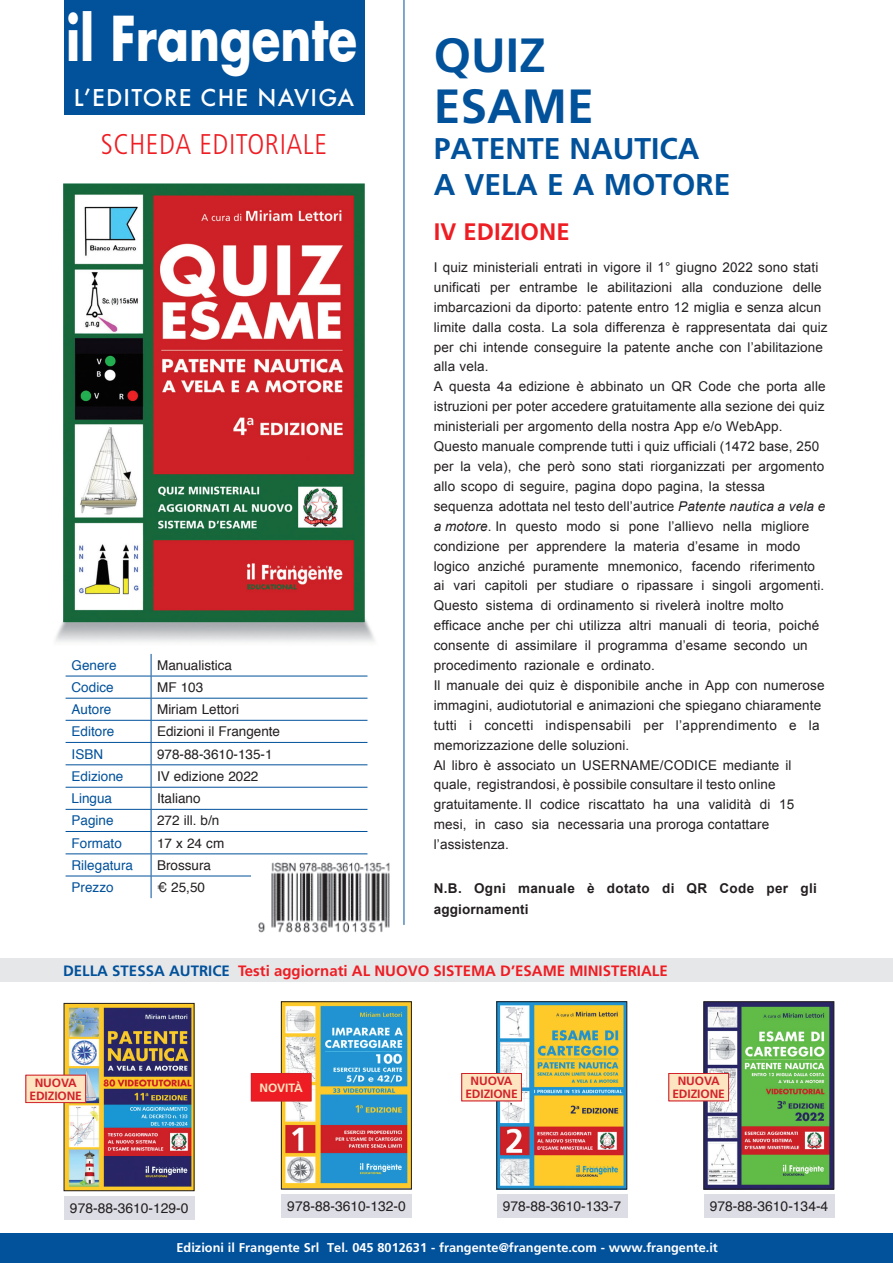
<style>
.page{position:relative;width:893px;height:1263px;background:#fff}
.page>*{position:absolute;margin:0;border:0;box-sizing:border-box;transform-origin:0 0}
.t1{font:700 60.15px "Futura Std";color:#fff;scale:.78 1}
.t2{font:700 48px/51px "Frutiger LT Std";color:#01519b}
.t3{font:700 30px/36px "Frutiger LT Std";color:#01519b}
.t4{font:300 condensed 28.5px "Frutiger LT Std";letter-spacing:.02em;color:#ee1d23}
.t5{font:700 23.85px "Frutiger LT Std";color:#ee1d23}
.t6{font:500 22.5px "Futura";letter-spacing:.05em;color:#fff}
.t7{font:700 15px "Frutiger LT Std";color:#ee1d23}
.t8{font:13.8px "Helvetica";color:#231f20}
.t9{font:13.5px/20px "Arial";letter-spacing:.01em;color:#231f20}
.t10{font:13.5px "Helvetica";color:#231f20}
.t11{font:13.5px "Helvetica";color:#01519b}
.t12{font:700 13.5px/21.3px "Arial";letter-spacing:.025em;color:#231f20}
.t13{font:700 12.75px "Frutiger LT Std";color:#fff}
.t14{font:700 12px/13.5px "Frutiger LT Std";letter-spacing:-.01em;color:#d1232a;text-align:center}
.t15{font:700 12px "Frutiger LT Std";letter-spacing:-.01em;color:#fee5c1}
.s1{font-style:italic}
.s2{color:#01519b}
</style>
<div class="page">
<div style="left:0;top:1234px;width:893px;height:29px;background:#01519b"></div>
<div style="left:0;top:959px;width:893px;height:23px;background:#e6e7e9"></div>
<hr style="left:404px;top:0;width:1px;height:925px;background:#01519b">
<div style="left:64px;top:0;width:300px;height:115px;background:#01519b"></div>
<hr style="left:66px;top:698px;width:85px;height:1px;background:#01519b">
<hr style="left:151px;top:698px;width:216px;height:1px;background:#01519b">
<hr style="left:66px;top:720px;width:85px;height:1px;background:#01519b">
<hr style="left:151px;top:720px;width:216px;height:1px;background:#01519b">
<hr style="left:66px;top:742px;width:85px;height:1px;background:#01519b">
<hr style="left:151px;top:742px;width:216px;height:1px;background:#01519b">
<hr style="left:66px;top:764px;width:85px;height:1px;background:#01519b">
<hr style="left:151px;top:764px;width:216px;height:1px;background:#01519b">
<hr style="left:66px;top:787px;width:85px;height:1px;background:#01519b">
<hr style="left:151px;top:787px;width:216px;height:1px;background:#01519b">
<hr style="left:66px;top:809px;width:85px;height:1px;background:#01519b">
<hr style="left:151px;top:809px;width:216px;height:1px;background:#01519b">
<hr style="left:66px;top:831px;width:85px;height:1px;background:#01519b">
<hr style="left:151px;top:831px;width:216px;height:1px;background:#01519b">
<hr style="left:66px;top:853px;width:85px;height:1px;background:#01519b">
<hr style="left:151px;top:853px;width:216px;height:1px;background:#01519b">
<hr style="left:66px;top:876px;width:85px;height:1px;background:#01519b">
<hr style="left:151px;top:876px;width:216px;height:1px;background:#01519b">
<svg style="left:151px;top:654px;width:1px;height:244px"></svg>
<hr style="left:66px;top:676px;width:85px;height:1px;background:#01519b">
<hr style="left:151px;top:676px;width:216px;height:1px;background:#01519b">
<img style="left:251px;top:862px;width:139px;height:71px">
<img style="left:55px;top:183px;width:320px;height:459px">
<img style="left:283px;top:1003px;width:127px;height:184px">
<div style="left:281px;top:1001px;width:131px;height:188px;border:1px solid #231f20"></div>
<div style="left:281px;top:1194px;width:131px;height:24px;background:#dddde5"></div>
<img style="left:706px;top:1003px;width:126px;height:184px">
<div style="left:704px;top:1001px;width:130px;height:188px;border:1px solid #231f20"></div>
<div style="left:704px;top:1194px;width:131px;height:24px;background:#dddde5"></div>
<div style="left:669px;top:1073px;width:59px;height:28px;background:#fee5c1"></div>
<div style="left:668px;top:1073px;width:61px;height:28px;border:1px solid #d1232a"></div>
<div style="left:251px;top:1073px;width:60px;height:28px;background:#ee1d23"></div>
<div style="left:251px;top:1073px;width:60px;height:28px;border:1px solid #d1232a"></div>
<img style="left:498px;top:1003px;width:127px;height:184px">
<div style="left:496px;top:1001px;width:131px;height:188px;border:1px solid #231f20"></div>
<div style="left:496px;top:1194px;width:131px;height:24px;background:#dddde5"></div>
<div style="left:462px;top:1073px;width:59px;height:28px;background:#fee5c1"></div>
<div style="left:461px;top:1073px;width:61px;height:28px;border:1px solid #d1232a"></div>
<img style="left:66px;top:1005px;width:126px;height:184px">
<div style="left:64px;top:1003px;width:130px;height:188px;border:1px solid #231f20"></div>
<div style="left:64px;top:1196px;width:131px;height:23px;background:#dddde5"></div>
<div style="left:26px;top:1075px;width:60px;height:27px;background:#fee5c1"></div>
<div style="left:26px;top:1075px;width:60px;height:28px;border:1px solid #d1232a"></div>
<h1 class="t1" style="left:66px;top:-1px;width:375px">il Frangente</h1>
<h3 class="t6" style="left:74px;top:82px;width:282px">L’EDITORE CHE NAVIGA</h3>
<h3 class="t4" style="left:101px;top:128px;width:228px">SCHEDA EDITORIALE</h3>
<p class="t11" style="left:72px;top:655px;width:47px">Genere</p>
<p class="t10" style="left:157px;top:655px;width:77px">Manualistica</p>
<p class="t11" style="left:72px;top:677px;width:44px">Codice</p>
<p class="t10" style="left:157px;top:677px;width:48px">MF 103</p>
<p class="t11" style="left:72px;top:699px;width:41px">Autore</p>
<p class="t10" style="left:157px;top:699px;width:84px">Miriam Lettori</p>
<p class="t11" style="left:72px;top:721px;width:44px">Editore</p>
<p class="t10" style="left:157px;top:721px;width:125px">Edizioni il Frangente</p>
<p class="t11" style="left:72px;top:743px;width:33px">ISBN</p>
<p class="t10" style="left:157px;top:743px;width:117px">978-88-3610-135-1</p>
<p class="t11" style="left:72px;top:766px;width:53px">Edizione</p>
<p class="t10" style="left:157px;top:766px;width:103px">IV edizione 2022</p>
<p class="t11" style="left:72px;top:788px;width:42px">Lingua</p>
<p class="t10" style="left:157px;top:788px;width:45px">Italiano</p>
<p class="t11" style="left:72px;top:810px;width:44px">Pagine</p>
<p class="t10" style="left:157px;top:810px;width:64px">272 ill. b/n</p>
<p class="t11" style="left:72px;top:832px;width:52px">Formato</p>
<p class="t10" style="left:157px;top:832px;width:69px">17 x 24 cm</p>
<p class="t11" style="left:72px;top:855px;width:63px">Rilegatura</p>
<p class="t10" style="left:157px;top:855px;width:56px">Brossura</p>
<p class="t11" style="left:72px;top:877px;width:44px">Prezzo</p>
<p class="t10" style="left:157px;top:877px;width:49px">€ 25,50</p>
<h2 class="t2" style="left:434px;top:30px;width:162px">QUIZ<br>ESAME</h2>
<h3 class="t3" style="left:434px;top:131px;width:298px">PATENTE NAUTICA<br>A VELA E A MOTORE</h3>
<h3 class="t5" style="left:434px;top:217px;width:137px">IV EDIZIONE</h3>
<p class="t9" style="left:434px;top:257px;width:395px">I quiz ministeriali entrati in vigore il 1° giugno 2022 sono stati unificati per entrambe le abilitazioni alla conduzione delle imbarcazioni da diporto: patente entro 12 miglia e senza alcun limite dalla costa. La sola differenza è rappresentata dai quiz per chi intende conseguire la patente anche con l’abilitazione alla vela.<br>A questa 4a edizione è abbinato un QR Code che porta alle istruzioni per poter accedere gratuitamente alla sezione dei quiz ministeriali per argomento della nostra App e/o WebApp.<br>Questo manuale comprende tutti i quiz ufficiali (1472 base, 250 per la vela), che però sono stati riorganizzati per argomento allo scopo di seguire, pagina dopo pagina, la stessa sequenza adottata nel testo dell’autrice <span class="s1">Patente nautica a vela e a motore</span>. In questo modo si pone l’allievo nella migliore condizione per apprendere la materia d’esame in modo logico anziché puramente mnemonico, facendo riferimento ai vari capitoli per studiare o ripassare i singoli argomenti.<br>Questo sistema di ordinamento si rivelerà inoltre molto efficace anche per chi utilizza altri manuali di teoria, poiché consente di assimilare il programma d’esame secondo un procedimento razionale e ordinato.<br>Il manuale dei quiz è disponibile anche in App con numerose immagini, audiotutorial e animazioni che spiegano chiaramente tutti i concetti indispensabili per l’apprendimento e la memorizzazione delle soluzioni.<br>Al libro è associato un USERNAME/CODICE mediante il quale, registrandosi, è possibile consultare il testo online gratuitamente. Il codice riscattato ha una validità di 15 mesi, in caso sia necessaria una proroga contattare l’assistenza.</p>
<p class="t12" style="left:434px;top:878px;width:385px">N.B. Ogni manuale è dotato di QR Code per gli aggiornamenti</p>
<p class="t7" style="left:63px;top:962px;width:606px"><span class="s2">DELLA STESSA AUTRICE</span> Testi aggiornati AL NUOVO SISTEMA D’ESAME MINISTERIALE</p>
<p class="t14" style="left:29px;top:1076px;width:54px">NUOVA<br>EDIZIONE</p>
<p class="t8" style="left:70px;top:1197px;width:120px">978-88-3610-129-0</p>
<p class="t15" style="left:260px;top:1080px;width:45px">NOVITÀ</p>
<p class="t14" style="left:465px;top:1074px;width:54px">NUOVA<br>EDIZIONE</p>
<p class="t14" style="left:672px;top:1074px;width:54px">NUOVA<br>EDIZIONE</p>
<p class="t8" style="left:287px;top:1196px;width:120px">978-88-3610-132-0</p>
<p class="t8" style="left:710px;top:1196px;width:120px">978-88-3610-134-4</p>
<p class="t8" style="left:503px;top:1196px;width:120px">978-88-3610-133-7</p>
<p class="t13" style="left:177px;top:1240px;width:543px">Edizioni il Frangente Srl Tel. 045 8012631 - frangente@frangente.com - www.frangente.it</p>
</div>
